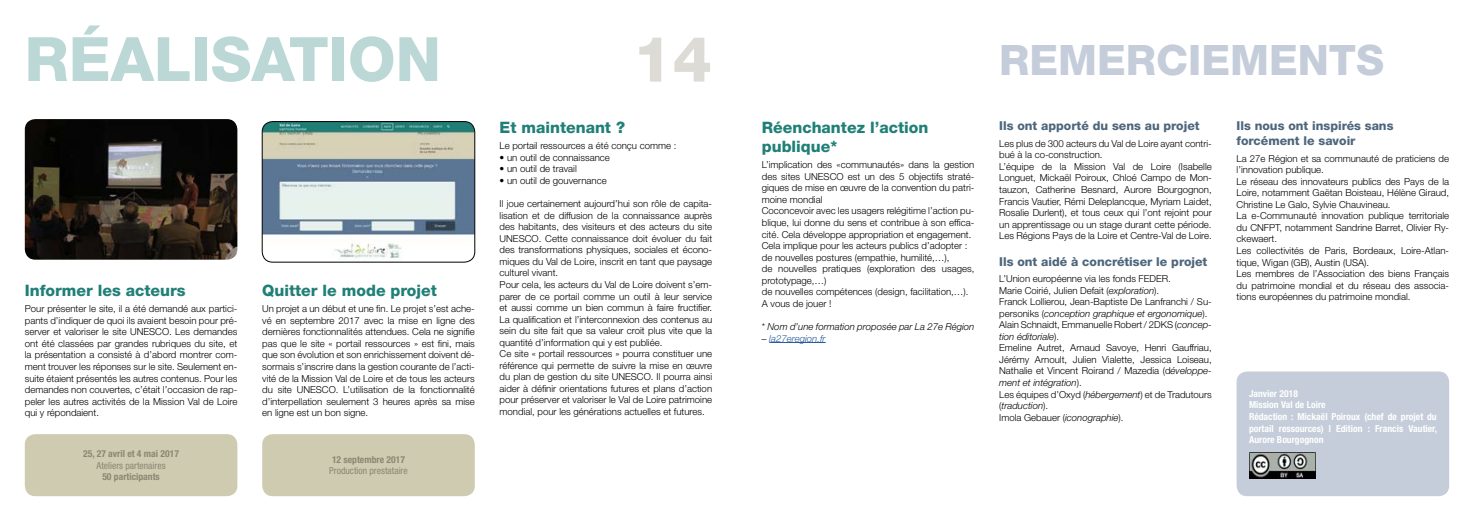
<style>
.page{position:relative;width:1474px;height:521px;background:#fff}
.page>*{position:absolute;margin:0;border:0;box-sizing:border-box;transform-origin:0 0}
.t1{font:800 63px "Helvetica Neue LT Std";color:#dcdbd5}
.t2{font:800 61.25px "Helvetica Neue LT Std";color:#bcd8d6}
.t3{font:800 42px "Helvetica Neue LT Std";color:#c4cdd9}
.t4{font:800 15.75px/18.9px "Helvetica Neue LT Std";color:#207f77}
.t5{font:800 12.25px/14.7px "Helvetica Neue LT Std";color:#4d667c}
.t6{font:300 9.62px/11.5px "Helvetica Neue LT Std";color:#000}
.t7{font:700 condensed 9.62px/11.5px "Helvetica Neue LT Std";color:#fff}
.t8{font:700 condensed 9.62px "Helvetica Neue LT Std";color:#898873}
.t9{font:condensed 9.62px "Helvetica Neue LT Std";color:#898873}
.t10{font:italic 300 9.62px "Helvetica Neue LT Std";color:#000}
.t11{font:italic 300 9.62px "Helvetica Neue LT Std";color:#275b9b}
.s1{font-style:normal}
.s2{color:#000}
.s3{font-style:italic}
</style>
<div class="page">
<img style="left:262px;top:122px;width:213px;height:140px">
<div style="left:262px;top:121px;width:213px;height:141px;border:1px solid #000;border-radius:10px"></div>
<img style="left:25px;top:119px;width:212px;height:141px">
<div style="left:262px;top:434px;width:213px;height:62px;background:#cfcbb0;border-radius:10px"></div>
<div style="left:25px;top:434px;width:212px;height:62px;background:#cfcbb0;border-radius:10px"></div>
<hr style="left:769px;top:342px;width:56px;height:1px;background:#275b9b">
<div style="left:1236px;top:371px;width:213px;height:125px;background:#c4cdd9;border-radius:10px"></div>
<img style="left:1249px;top:452px;width:66px;height:26px">
<h2 class="t2" style="left:24px;top:23px;width:418px">RÉALISATION</h2>
<h3 class="t4" style="left:25px;top:281px;width:162px">Informer les acteurs</h3>
<p class="t6" style="left:25px;top:303px;width:214px;text-align:justify">Pour présenter le site, il a été demandé aux partici&shy;pants d’indiquer de quoi ils avaient besoin pour pré&shy;server et valoriser le site UNESCO. Les demandes ont été classées par grandes rubriques du site, et la présentation a consisté à d’abord montrer com&shy;ment trouver les réponses sur le site. Seulement en&shy;suite étaient présentés les autres contenus. Pour les demandes non couvertes, c’était l’occasion de rap&shy;peler les autres activités de la Mission Val de Loire qui y répondaient.</p>
<p class="t8" style="left:83px;top:448px;width:97px">25, 27 avril et 4 mai 2017</p>
<p class="t9" style="left:97px;top:460px;width:70px">Ateliers partenaires</p>
<p class="t8" style="left:102px;top:471px;width:59px">50 participants</p>
<h3 class="t4" style="left:262px;top:281px;width:176px">Quitter le mode projet</h3>
<p class="t6" style="left:262px;top:303px;width:214px;text-align:justify">Un projet a un début et une fin. Le projet s’est ache&shy;vé en septembre 2017 avec la mise en ligne des dernières fonctionnalités attendues. Cela ne signifie pas que le site « portail ressources » est fini, mais que son évolution et son enrichissement doivent dé&shy;sormais s’inscrire dans la gestion courante de l’acti&shy;vité de la Mission Val de Loire et de tous les acteurs du site UNESCO. L’utilisation de la fonctionnalité d’interpellation seulement 3 heures après sa mise en ligne est un bon signe.</p>
<p class="t8" style="left:332px;top:453px;width:74px">12 septembre 2017</p>
<p class="t9" style="left:329px;top:465px;width:80px">Production prestataire</p>
<h1 class="t1" style="left:632px;top:22px;width:81px">14</h1>
<h3 class="t4" style="left:499px;top:118px;width:127px">Et maintenant ?</h3>
<p class="t6" style="left:499px;top:140px;width:178px">Le portail ressources a été conçu comme :</p>
<p class="t6" style="left:499px;top:151px;width:112px">• un outil de connaissance</p>
<p class="t6" style="left:499px;top:163px;width:79px">• un outil de travail</p>
<p class="t6" style="left:499px;top:175px;width:109px">• un outil de gouvernance</p>
<p class="t6" style="left:499px;top:198px;width:214px">Il joue certainement aujourd’hui son rôle de capita&shy;lisation et de diffusion de la connaissance auprès des habitants, des visiteurs et des acteurs du site UNESCO. Cette connaissance doit évoluer du fait des transformations physiques, sociales et écono&shy;miques du Val de Loire, inscrit en tant que paysage culturel vivant.<br>Pour cela, les acteurs du Val de Loire doivent s’em&shy;parer de ce portail comme un outil à leur service et aussi comme un bien commun à faire fructifier.<br>La qualification et l’interconnexion des contenus au sein du site fait que sa valeur croit plus vite que la quantité d’information qui y est publiée.<br>Ce site « portail ressources » pourra constituer une référence qui permette de suivre la mise en œuvre du plan de gestion du site UNESCO. Il pourra ainsi aider à définir orientations futures et plans d’action pour préserver et valoriser le Val de Loire patrimoine mondial, pour les générations actuelles et futures.</p>
<h3 class="t4" style="left:761px;top:118px;width:168px">Réenchantez l’action publique*</h3>
<p class="t6" style="left:761px;top:159px;width:214px">L’implication des «communautés» dans la gestion des sites UNESCO est un des 5 objectifs straté&shy;giques de mise en œuvre de la convention du patri&shy;moine mondial<br>Coconcevoir avec les usagers relégitime l’action pu&shy;blique, lui donne du sens et contribue à son effica&shy;cité. Cela développe appropriation et engagement.<br>Cela implique pour les acteurs publics d’adopter : de nouvelles postures (empathie, humilité,…),<br>de nouvelles pratiques (exploration des usages, prototypage,…)<br>de nouvelles compétences (design, facilitation,…).<br>A vous de jouer !</p>
<p class="t10" style="left:761px;top:321px;width:214px"><span class="s1">*</span> Nom d’une formation proposée par La 27e Région</p>
<p class="t11" style="left:761px;top:332px;width:65px"><span class="s2">–</span> la27eregion.fr</p>
<h3 class="t3" style="left:999px;top:35px;width:386px">REMERCIEMENTS</h3>
<p class="t5" style="left:999px;top:119px;width:202px">Ils ont apporté du sens au projet</p>
<p class="t6" style="left:999px;top:137px;width:214px">Les plus de 300 acteurs du Val de Loire ayant contri&shy;bué à la co-construction.<br>L’équipe de la Mission Val de Loire (Isabelle Longuet, Mickaël Poiroux, Chloé Campo de Mon&shy;tauzon, Catherine Besnard, Aurore Bourgognon, Francis Vautier, Rémi Deleplancque, Myriam Laidet, Rosalie Durlent), et tous ceux qui l’ont rejoint pour un apprentissage ou un stage durant cette période.<br>Les Régions Pays de la Loire et Centre-Val de Loire.</p>
<p class="t5" style="left:999px;top:254px;width:210px">Ils ont aidé à concrétiser le projet</p>
<p class="t6" style="left:999px;top:273px;width:214px">L’Union européenne via les fonds FEDER.<br>Marie Coirié, Julien Defait (<span class="s3">exploration</span>).<br>Franck Lollierou, Jean-Baptiste De Lanfranchi / Su&shy;personiks (<span class="s3">conception graphique et ergonomique</span>).<br>Alain Schnaidt, Emmanuelle Robert / 2DKS (<span class="s3">concep&shy;tion éditoriale</span>).<br>Emeline Autret, Arnaud Savoye, Henri Gauffriau, Jérémy Arnoult, Julien Vialette, Jessica Loiseau, Nathalie et Vincent Roirand / Mazedia (d<span class="s3">éveloppe&shy;ment et intégration</span>).<br>Les équipes d’Oxyd (<span class="s3">hébergement</span>) et de Tradutours (<span class="s3">traduction</span>).<br>Imola Gebauer (<span class="s3">iconographie</span>).</p>
<p class="t5" style="left:1236px;top:119px;width:158px">Ils nous ont inspirés sans forcément le savoir</p>
<p class="t6" style="left:1236px;top:152px;width:214px">La 27e Région et sa communauté de praticiens de l’innovation publique.<br>Le réseau des innovateurs publics des Pays de la Loire, notamment Gaëtan Boisteau, Hélène Giraud, Christine Le Galo, Sylvie Chauvineau.<br>La e-Communauté innovation publique territoriale du CNFPT, notamment Sandrine Barret, Olivier Ry&shy;ckewaert.<br>Les collectivités de Paris, Bordeaux, Loire-Atlan&shy;tique, Wigan (GB), Austin (USA).<br>Les membres de l’Association des biens Français du patrimoine mondial et du réseau des associa&shy;tions européennes du patrimoine mondial.</p>
<p class="t7" style="left:1248px;top:387px;width:190px">Janvier 2018<br>Mission Val de Loire<br>Rédaction : Mickaël Poiroux (chef de projet du portail ressources) | Edition : Francis Vautier,<br>Aurore Bourgognon</p>
</div>
